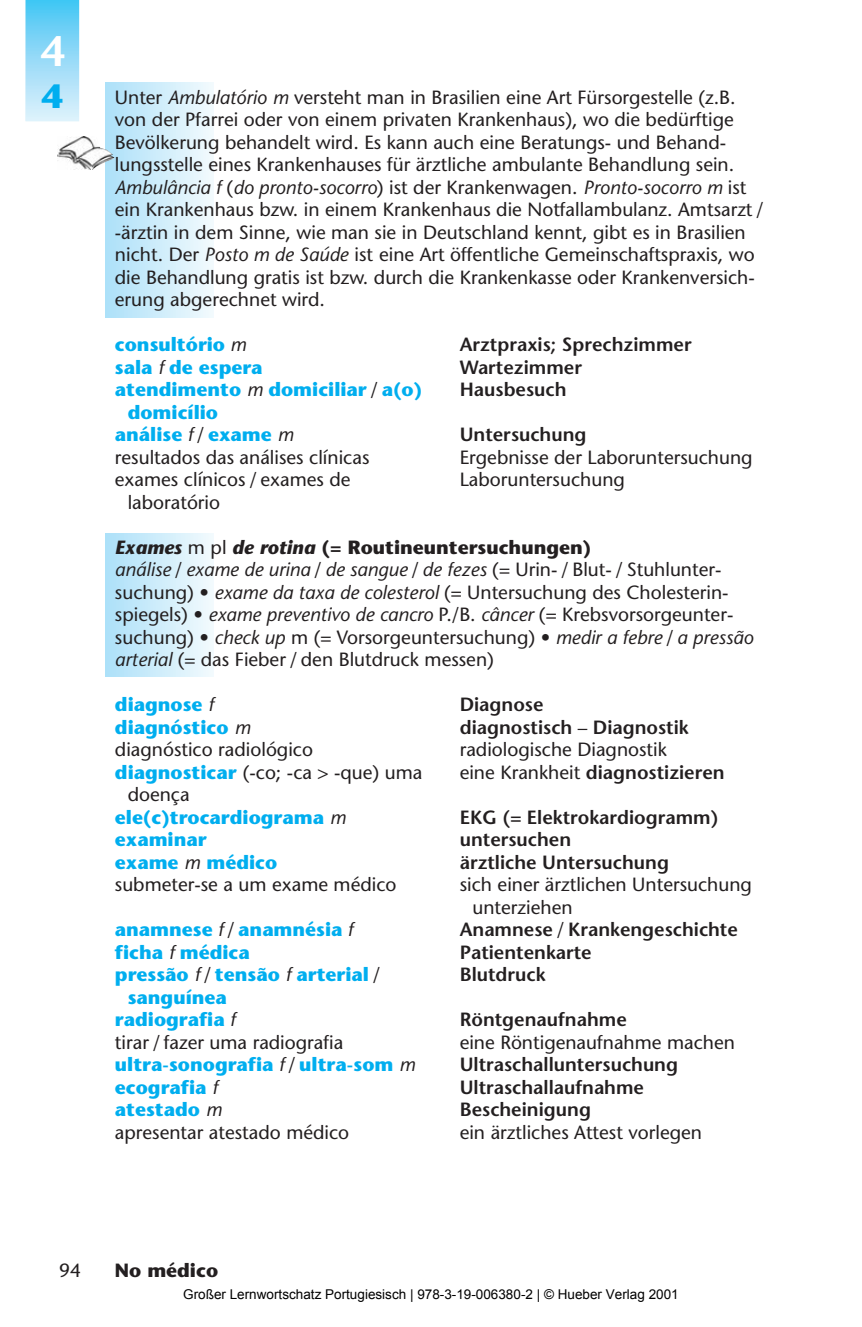
<style>
.page{position:relative;width:862px;height:1327px;background:#fff}
.page>*{position:absolute;margin:0;border:0;box-sizing:border-box;transform-origin:0 0}
.t1{font:600 42.75px "Stone Sans";color:#fff}
.t2{font:700 33.75px "Stone Sans";color:#00aeef}
.t3{font:19.12px/22.5px "Stone Sans";color:#231f20}
.t4{font:600 19.12px "Stone Sans";color:#231f20}
.t5{font:700 19.12px/22.5px "Stone Sans";color:#00aeef}
.t6{font:700 19.12px "Stone Sans";color:#231f20}
.t7{font:13.5px "Arial";color:#000}
.s1{font-style:italic}
.s2{font-weight:400;font-style:italic;color:#231f20}
.s3{font-weight:400;color:#231f20}
.s4{font-weight:700;font-style:italic}
.s5{font-weight:700}
.s6{font-weight:400}
.s7{font-weight:700;color:#00aeef}
</style>
<div class="page">
<div style="left:105px;top:83px;width:109px;height:234px;background:linear-gradient(to right,#ace0f9,#f3fafd)"></div>
<div style="left:105px;top:533px;width:109px;height:144px;background:linear-gradient(to right,#ace0f9,#f3fafd)"></div>
<div style="left:26px;top:0;width:53px;height:121px;background:linear-gradient(to bottom,#47c5f4,#e4f1fc)"></div>
<img style="left:57px;top:137px;width:57px;height:33px">
<h1 class="t1" style="left:40px;top:34px;width:26px">4</h1>
<h2 class="t2" style="left:42px;top:83px;width:23px">4</h2>
<p class="t3" style="left:115px;top:88px;width:650px">Unter <span class="s1">Ambulatório m</span> versteht man in Brasilien eine Art Fürsorgestelle (z.B. von der Pfarrei oder von einem privaten Krankenhaus), wo die bedürftige Bevölkerung behandelt wird. Es kann auch eine Beratungs- und Behand&shy;lungsstelle eines Krankenhauses für ärztliche ambulante Behandlung sein.<br><span class="s1">Ambulância f</span> (<span class="s1">do pronto-socorro</span>) ist der Krankenwagen. <span class="s1">Pronto-socorro m</span> ist ein Krankenhaus bzw. in einem Krankenhaus die Notfallambulanz. Amtsarzt / -ärztin in dem Sinne, wie man sie in Deutschland kennt, gibt es in Brasilien nicht. Der <span class="s1">Posto m de Saúde</span> ist eine Art öffentliche Gemeinschaftspraxis, wo die Behandlung gratis ist bzw. durch die Krankenkasse oder Krankenversich&shy;erung abgerechnet wird.</p>
<p class="t5" style="left:115px;top:335px;width:133px">consultório <span class="s2">m</span></p>
<p class="t4" style="left:459px;top:337px;width:233px">Arztpraxis; Sprechzimmer</p>
<p class="t5" style="left:115px;top:358px;width:149px">sala <span class="s2">f</span> de espera</p>
<p class="t4" style="left:459px;top:360px;width:124px">Wartezimmer</p>
<p class="t5" style="left:115px;top:380px;width:308px">atendimento <span class="s2">m</span> domiciliar <span class="s3">/</span> a(o)</p>
<p class="t4" style="left:459px;top:382px;width:108px">Hausbesuch</p>
<p class="t5" style="left:115px;top:403px;width:180px;text-indent:13px">domicílio<br>análise <span class="s2">f</span> <span class="s3">/</span> exame <span class="s2">m</span></p>
<p class="t4" style="left:459px;top:427px;width:128px">Untersuchung</p>
<p class="t3" style="left:115px;top:448px;width:256px">resultados das análises clínicas</p>
<p class="t3" style="left:459px;top:448px;width:294px">Ergebnisse der Laboruntersuchung</p>
<p class="t3" style="left:115px;top:470px;width:237px">exames clínicos / exames de</p>
<p class="t3" style="left:459px;top:470px;width:167px">Laboruntersuchung</p>
<p class="t3" style="left:128px;top:493px;width:94px">laboratório</p>
<p class="t3" style="left:115px;top:538px;width:639px"><span class="s4">Exames</span> m pl <span class="s4">de rotina</span> <span class="s5">(= Routineuntersuchungen)<br></span><span class="s1">análise</span> / <span class="s1">exame de urina</span> / <span class="s1">de sangue</span> / <span class="s1">de fezes</span> (= Urin- / Blut- / Stuhlunter&shy;suchung) • <span class="s1">exame da taxa de colesterol</span> (= Untersuchung des Cholesterin&shy;spiegels) • <span class="s1">exame preventivo de cancro</span> P./B. <span class="s1">câncer</span> (= Krebsvorsorgeunter&shy;suchung) • <span class="s1">check up</span> m (= Vorsorgeuntersuchung) • <span class="s1">medir a febre</span> / <span class="s1">a pressão arterial</span> (= das Fieber / den Blutdruck messen)</p>
<p class="t5" style="left:115px;top:695px;width:100px">diagnose <span class="s2">f</span></p>
<p class="t4" style="left:459px;top:697px;width:85px">Diagnose</p>
<p class="t5" style="left:115px;top:718px;width:137px">diagnóstico <span class="s2">m</span></p>
<p class="t4" style="left:459px;top:720px;width:230px">diagnostisch <span class="s6">–</span> Diagnostik</p>
<p class="t3" style="left:115px;top:740px;width:199px">diagnóstico radiológico</p>
<p class="t3" style="left:459px;top:740px;width:208px">radiologische Diagnostik</p>
<p class="t3" style="left:115px;top:763px;width:309px"><span class="s7">diagnosticar</span> (-co; -ca &gt; -que) uma</p>
<p class="t4" style="left:459px;top:764px;width:266px"><span class="s6">eine Krankheit</span> diagnostizieren</p>
<p class="t5" style="left:115px;top:785px;width:232px;text-indent:13px"><span class="s3">doença </span>ele(c)trocardiograma <span class="s2">m</span></p>
<p class="t4" style="left:459px;top:809px;width:260px">EKG (= Elektrokardiogramm)</p>
<p class="t5" style="left:115px;top:830px;width:93px">examinar</p>
<p class="t4" style="left:459px;top:832px;width:113px">untersuchen</p>
<p class="t5" style="left:115px;top:853px;width:164px">exame <span class="s2">m</span> médico</p>
<p class="t4" style="left:459px;top:854px;width:211px">ärztliche Untersuchung</p>
<p class="t3" style="left:115px;top:875px;width:283px">submeter-se a um exame médico</p>
<p class="t3" style="left:472px;top:875px;width:281px;text-indent:-13px">sich einer ärztlichen Untersuchung unterziehen</p>
<p class="t5" style="left:115px;top:920px;width:240px">anamnese <span class="s2">f</span> <span class="s3">/</span> anamnésia <span class="s2">f</span></p>
<p class="t4" style="left:459px;top:922px;width:279px">Anamnese <span class="s6">/</span> Krankengeschichte</p>
<p class="t5" style="left:115px;top:943px;width:136px">ficha <span class="s2">f</span> médica</p>
<p class="t4" style="left:459px;top:944px;width:133px">Patientenkarte</p>
<p class="t5" style="left:115px;top:965px;width:266px">pressão <span class="s2">f</span> <span class="s3">/</span> tensão <span class="s2">f</span> arterial <span class="s3">/</span></p>
<p class="t4" style="left:459px;top:967px;width:87px">Blutdruck</p>
<p class="t5" style="left:115px;top:988px;width:122px;text-align:center">sanguínea radiografia <span class="s2">f</span></p>
<p class="t4" style="left:459px;top:1012px;width:168px">Röntgenaufnahme</p>
<p class="t3" style="left:115px;top:1033px;width:230px">tirar / fazer uma radiografia</p>
<p class="t3" style="left:459px;top:1033px;width:277px">eine Röntigenaufnahme machen</p>
<p class="t5" style="left:115px;top:1055px;width:302px">ultra-sonografia <span class="s2">f</span> <span class="s3">/</span> ultra-som <span class="s2">m</span></p>
<p class="t4" style="left:459px;top:1057px;width:220px">Ultraschalluntersuchung</p>
<p class="t5" style="left:115px;top:1078px;width:104px">ecografia <span class="s2">f</span></p>
<p class="t4" style="left:459px;top:1079px;width:186px">Ultraschallaufnahme</p>
<p class="t5" style="left:115px;top:1100px;width:108px">atestado <span class="s2">m</span></p>
<p class="t4" style="left:459px;top:1102px;width:133px">Bescheinigung</p>
<p class="t3" style="left:115px;top:1123px;width:236px">apresentar atestado médico</p>
<p class="t3" style="left:459px;top:1123px;width:244px">ein ärztliches Attest vorlegen</p>
<p class="t3" style="left:59px;top:1261px;width:23px">94</p>
<p class="t6" style="left:115px;top:1263px;width:105px">No médico</p>
<p class="t7" style="left:183px;top:1285px;width:496px">Großer Lernwortschatz Portugiesisch | 978-3-19-006380-2 | © Hueber Verlag 2001</p>
</div>
